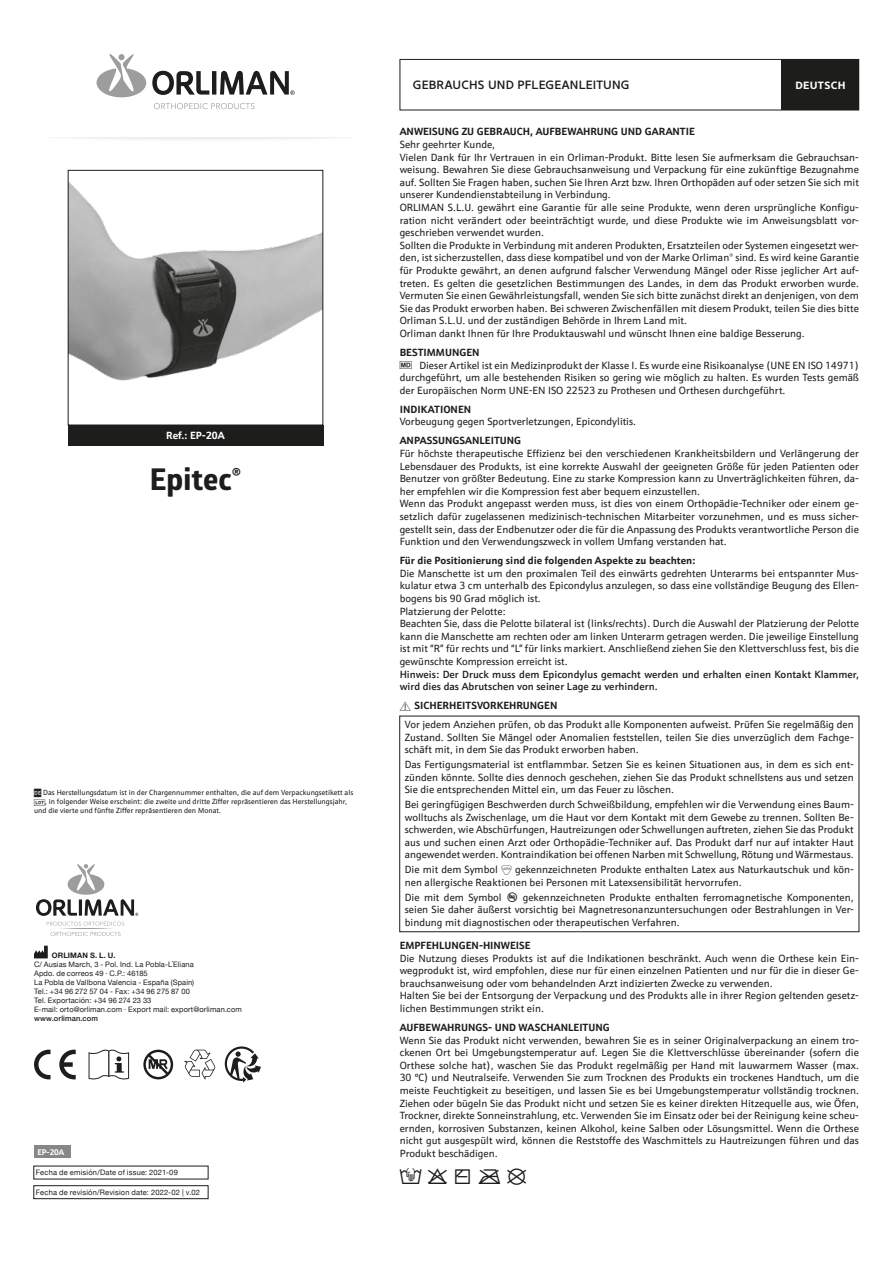
<style>
.page{position:relative;width:893px;height:1263px;background:#fff}
.page>*{position:absolute;margin:0;border:0;box-sizing:border-box;transform-origin:0 0}
.t1{font:700 30px "Globerx";color:#1d1d1b}
.t2{font:500 12px "Core Sans NR";letter-spacing:.015em;color:#1d1d1b}
.t3{font:10.5px/12.6px "Schnebel Sans ME";color:#1d1d1b;text-align:justify}
.t4{font:700 10.5px "Schnebel Sans ME";color:#1d1d1b}
.t5{font:500 10.5px/12.6px "Schnebel Sans ME";color:#1d1d1b}
.t6{font:700 10.5px "Schnebel Sans ME";color:#fff}
.t7{font:700 10.5px "Core Sans NR";letter-spacing:.03em;color:#fff}
.t8{font:700 8.25px "Schnebel Sans ME";color:#fff}
.t9{font:7.5px/9px "Helvetica Neue";letter-spacing:.015em;color:#1d1d1b}
.t10{font:7.5px "Schnebel Sans ME";color:#1d1d1b}
.t11{font:500 7.5px "Helvetica Neue";letter-spacing:.015em;color:#1d1d1b}
.t12{font:700 7.5px "Helvetica Neue";letter-spacing:.015em;color:#1d1d1b}
</style>
<div class="page">
<svg style="left:60px;top:137px;width:291px;height:3px"></svg>
<svg style="left:154px;top:103px;width:101px;height:6px"></svg>
<svg style="left:96px;top:54px;width:50px;height:43px"></svg>
<svg style="left:152px;top:71px;width:143px;height:24px"></svg>
<svg style="left:34px;top:946px;width:14px;height:12px"></svg>
<svg style="left:36px;top:864px;width:102px;height:62px"></svg>
<svg style="left:51px;top:932px;width:70px;height:4px"></svg>
<svg style="left:61px;top:928px;width:51px;height:1px"></svg>
<div style="left:34px;top:1145px;width:36px;height:13px;background:#878787"></div>
<div style="left:34px;top:1185px;width:174px;height:14px;border:1px solid #1d1d1b"></div>
<img style="left:70px;top:183px;width:251px;height:198px">
<div style="left:68px;top:170px;width:255px;height:255px;border:1px solid #1d1d1b"></div>
<div style="left:68px;top:425px;width:255px;height:20px;background:#1d1d1b"></div>
<div style="left:400px;top:59px;width:459px;height:51px;border:1px solid #1d1d1b"></div>
<div style="left:782px;top:59px;width:77px;height:51px;background:#1d1d1b"></div>
<div style="left:399px;top:716px;width:460px;height:216px;border:1px solid #1d1d1b"></div>
<svg style="left:89px;top:1049px;width:40px;height:30px"></svg>
<svg style="left:34px;top:1050px;width:42px;height:29px"></svg>
<svg style="left:184px;top:1049px;width:32px;height:30px"></svg>
<svg style="left:225px;top:1046px;width:36px;height:36px"></svg>
<svg style="left:143px;top:1050px;width:30px;height:29px"></svg>
<p class="t6" style="left:166px;top:427px;width:60px">Ref.: EP-20A</p>
<h1 class="t1" style="left:150px;top:458px;width:93px">Epitec<sup>®</sup></h1>
<p class="t10" style="left:43px;top:787px;width:311px">Das Herstellungsdatum ist in der Chargennummer enthalten, die auf dem Verpackungsetikett als</p>
<p class="t10" style="left:45px;top:796px;width:304px">, in folgender Weise erscheint: die zweite und dritte Ziffer repräsentieren das Herstellungsjahr,</p>
<p class="t10" style="left:34px;top:805px;width:189px">und die vierte und fünfte Ziffer repräsentieren den Monat.</p>
<p class="t12" style="left:52px;top:950px;width:65px">ORLIMAN S. L. U.</p>
<p class="t9" style="left:34px;top:961px;width:209px">C/ Ausias March, 3 - Pol. Ind. La Pobla-L´Eliana<br>Apdo. de correos 49 · C.P.: 46185<br>La Pobla de Vallbona Valencia - España (Spain)<br>Tel.: +34 96 272 57 04 - Fax: +34 96 275 87 00<br>Tel. Exportación: +34 96 274 23 33<br>E-mail: orto@orliman.com · Export mail: export@orliman.com</p>
<p class="t11" style="left:34px;top:1013px;width:65px">www.orliman.com</p>
<p class="t8" style="left:37px;top:1145px;width:28px">EP-20A</p>
<p class="t9" style="left:36px;top:1168px;width:144px">Fecha de emisión/Date of issue: 2021-09</p>
<p class="t9" style="left:36px;top:1188px;width:166px">Fecha de revisión/Revision date: 2022-02 | v.02</p>
<p class="t2" style="left:413px;top:77px;width:218px">GEBRAUCHS UND PFLEGEANLEITUNG</p>
<p class="t7" style="left:795px;top:78px;width:52px">DEUTSCH</p>
<p class="t4" style="left:400px;top:123px;width:297px">ANWEISUNG ZU GEBRAUCH, AUFBEWAHRUNG UND GARANTIE</p>
<p class="t3" style="left:400px;top:138px;width:461px;text-align:left">Sehr geehrter Kunde,<br>Vielen Dank für Ihr Vertrauen in ein Orliman-Produkt. Bitte lesen Sie aufmerksam die Gebrauchsan&shy;weisung. Bewahren Sie diese Gebrauchsanweisung und Verpackung für eine zukünftige Bezugnahme auf. Sollten Sie Fragen haben, suchen Sie Ihren Arzt bzw. Ihren Orthopäden auf oder setzen Sie sich mit unserer Kundendienstabteilung in Verbindung.<br>ORLIMAN S.L.U. gewährt eine Garantie für alle seine Produkte, wenn deren ursprüngliche Konfigu&shy;ration nicht verändert oder beeinträchtigt wurde, und diese Produkte wie im Anweisungsblatt vor&shy;geschrieben verwendet wurden.<br>Sollten die Produkte in Verbindung mit anderen Produkten, Ersatzteilen oder Systemen eingesetzt wer&shy;den, ist sicherzustellen, dass diese kompatibel und von der Marke Orliman<sup>®</sup> sind. Es wird keine Garantie für Produkte gewährt, an denen aufgrund falscher Verwendung Mängel oder Risse jeglicher Art auf&shy;treten. Es gelten die gesetzlichen Bestimmungen des Landes, in dem das Produkt erworben wurde.<br>Vermuten Sie einen Gewährleistungsfall, wenden Sie sich bitte zunächst direkt an denjenigen, von dem Sie das Produkt erworben haben. Bei schweren Zwischenfällen mit diesem Produkt, teilen Sie dies bitte Orliman S.L.U. und der zuständigen Behörde in Ihrem Land mit.<br>Orliman dankt Ihnen für Ihre Produktauswahl und wünscht Ihnen eine baldige Besserung.</p>
<p class="t4" style="left:400px;top:344px;width:81px">BESTIMMUNGEN</p>
<p class="t3" style="left:400px;top:359px;width:461px;text-indent:20px">Dieser Artikel ist ein Medizinprodukt der Klasse I. Es wurde eine Risikoanalyse (UNE EN ISO 14971) durchgeführt, um alle bestehenden Risiken so gering wie möglich zu halten. Es wurden Tests gemäß der Europäischen Norm UNE-EN ISO 22523 zu Prothesen und Orthesen durchgeführt.</p>
<p class="t4" style="left:400px;top:400px;width:73px">INDIKATIONEN</p>
<p class="t3" style="left:400px;top:415px;width:238px">Vorbeugung gegen Sportverletzungen, Epicondylitis.</p>
<p class="t4" style="left:400px;top:432px;width:123px">ANPASSUNGSANLEITUNG</p>
<p class="t3" style="left:400px;top:447px;width:461px;text-align:left">Für höchste therapeutische Effizienz bei den verschiedenen Krankheitsbildern und Verlängerung der Lebensdauer des Produkts, ist eine korrekte Auswahl der geeigneten Größe für jeden Patienten oder Benutzer von größter Bedeutung. Eine zu starke Kompression kann zu Unverträglichkeiten führen, da&shy;her empfehlen wir die Kompression fest aber bequem einzustellen.<br>Wenn das Produkt angepasst werden muss, ist dies von einem Orthopädie-Techniker oder einem ge&shy;setzlich dafür zugelassenen medizinisch-technischen Mitarbeiter vorzunehmen, und es muss sicher&shy;gestellt sein, dass der Endbenutzer oder die für die Anpassung des Produkts verantwortliche Person die Funktion und den Verwendungszweck in vollem Umfang verstanden hat.</p>
<p class="t4" style="left:400px;top:552px;width:297px">Für die Positionierung sind die folgenden Aspekte zu beachten:</p>
<p class="t3" style="left:400px;top:567px;width:461px;text-align:left">Die Manschette ist um den proximalen Teil des einwärts gedrehten Unterarms bei entspannter Mus&shy;kulatur etwa 3 cm unterhalb des Epicondylus anzulegen, so dass eine vollständige Beugung des Ellen&shy;bogens bis 90 Grad möglich ist.<br>Platzierung der Pelotte:<br>Beachten Sie, dass die Pelotte bilateral ist (links/rechts). Durch die Auswahl der Platzierung der Pelotte kann die Manschette am rechten oder am linken Unterarm getragen werden. Die jeweilige Einstellung ist mit “R” für rechts und “L” für links markiert. Anschließend ziehen Sie den Klettverschluss fest, bis die gewünschte Kompression erreicht ist.</p>
<p class="t5" style="left:400px;top:667px;width:461px">Hinweis: Der Druck muss dem Epicondylus gemacht werden und erhalten einen Kontakt Klammer, wird dies das Abrutschen von seiner Lage zu verhindern.</p>
<p class="t4" style="left:415px;top:697px;width:144px">SICHERHEITSVORKEHRUNGEN</p>
<p class="t3" style="left:405px;top:718px;width:451px">Vor jedem Anziehen prüfen, ob das Produkt alle Komponenten aufweist. Prüfen Sie regelmäßig den Zustand. Sollten Sie Mängel oder Anomalien feststellen, teilen Sie dies unverzüglich dem Fachge&shy;schäft mit, in dem Sie das Produkt erworben haben.</p>
<p class="t3" style="left:405px;top:758px;width:451px">Das Fertigungsmaterial ist entflammbar. Setzen Sie es keinen Situationen aus, in dem es sich ent&shy;zünden könnte. Sollte dies dennoch geschehen, ziehen Sie das Produkt schnellstens aus und setzen Sie die entsprechenden Mittel ein, um das Feuer zu löschen.</p>
<p class="t3" style="left:405px;top:798px;width:451px">Bei geringfügigen Beschwerden durch Schweißbildung, empfehlen wir die Verwendung eines Baum&shy;wolltuchs als Zwischenlage, um die Haut vor dem Kontakt mit dem Gewebe zu trennen. Sollten Be&shy;schwerden, wie Abschürfungen, Hautreizungen oder Schwellungen auftreten, ziehen Sie das Produkt aus und suchen einen Arzt oder Orthopädie-Techniker auf. Das Produkt darf nur auf intakter Haut angewendet werden. Kontraindikation bei offenen Narben mit Schwellung, Rötung und Wärmestaus.</p>
<p class="t3" style="left:405px;top:863px;width:451px">Die mit dem Symbol ● gekennzeichneten Produkte enthalten Latex aus Naturkautschuk und kön&shy;nen allergische Reaktionen bei Personen mit Latexsensibilität hervorrufen.</p>
<p class="t3" style="left:405px;top:890px;width:451px">Die mit dem Symbol □ gekennzeichneten Produkte enthalten ferromagnetische Komponenten, seien Sie daher äußerst vorsichtig bei Magnetresonanzuntersuchungen oder Bestrahlungen in Ver&shy;bindung mit diagnostischen oder therapeutischen Verfahren.</p>
<p class="t4" style="left:400px;top:936px;width:132px">EMPFEHLUNGEN-HINWEISE</p>
<p class="t3" style="left:400px;top:951px;width:461px;text-align:left">Die Nutzung dieses Produkts ist auf die Indikationen beschränkt. Auch wenn die Orthese kein Ein&shy;wegprodukt ist, wird empfohlen, diese nur für einen einzelnen Patienten und nur für die in dieser Ge&shy;brauchsanweisung oder vom behandelnden Arzt indizierten Zwecke zu verwenden.<br>Halten Sie bei der Entsorgung der Verpackung und des Produkts alle in ihrer Region geltenden gesetz&shy;lichen Bestimmungen strikt ein.</p>
<p class="t4" style="left:400px;top:1018px;width:212px">AUFBEWAHRUNGS- UND WASCHANLEITUNG</p>
<p class="t3" style="left:400px;top:1033px;width:461px">Wenn Sie das Produkt nicht verwenden, bewahren Sie es in seiner Originalverpackung an einem tro&shy;ckenen Ort bei Umgebungstemperatur auf. Legen Sie die Klettverschlüsse übereinander (sofern die Orthese solche hat), waschen Sie das Produkt regelmäßig per Hand mit lauwarmem Wasser (max.<br>30 ºC) und Neutralseife. Verwenden Sie zum Trocknen des Produkts ein trockenes Handtuch, um die meiste Feuchtigkeit zu beseitigen, und lassen Sie es bei Umgebungstemperatur vollständig trocknen.<br>Ziehen oder bügeln Sie das Produkt nicht und setzen Sie es keiner direkten Hitzequelle aus, wie Öfen, Trockner, direkte Sonneinstrahlung, etc. Verwenden Sie im Einsatz oder bei der Reinigung keine scheu&shy;ernden, korrosiven Substanzen, keinen Alkohol, keine Salben oder Lösungsmittel. Wenn die Orthese nicht gut ausgespült wird, können die Reststoffe des Waschmittels zu Hautreizungen führen und das Produkt beschädigen.</p>
</div>
